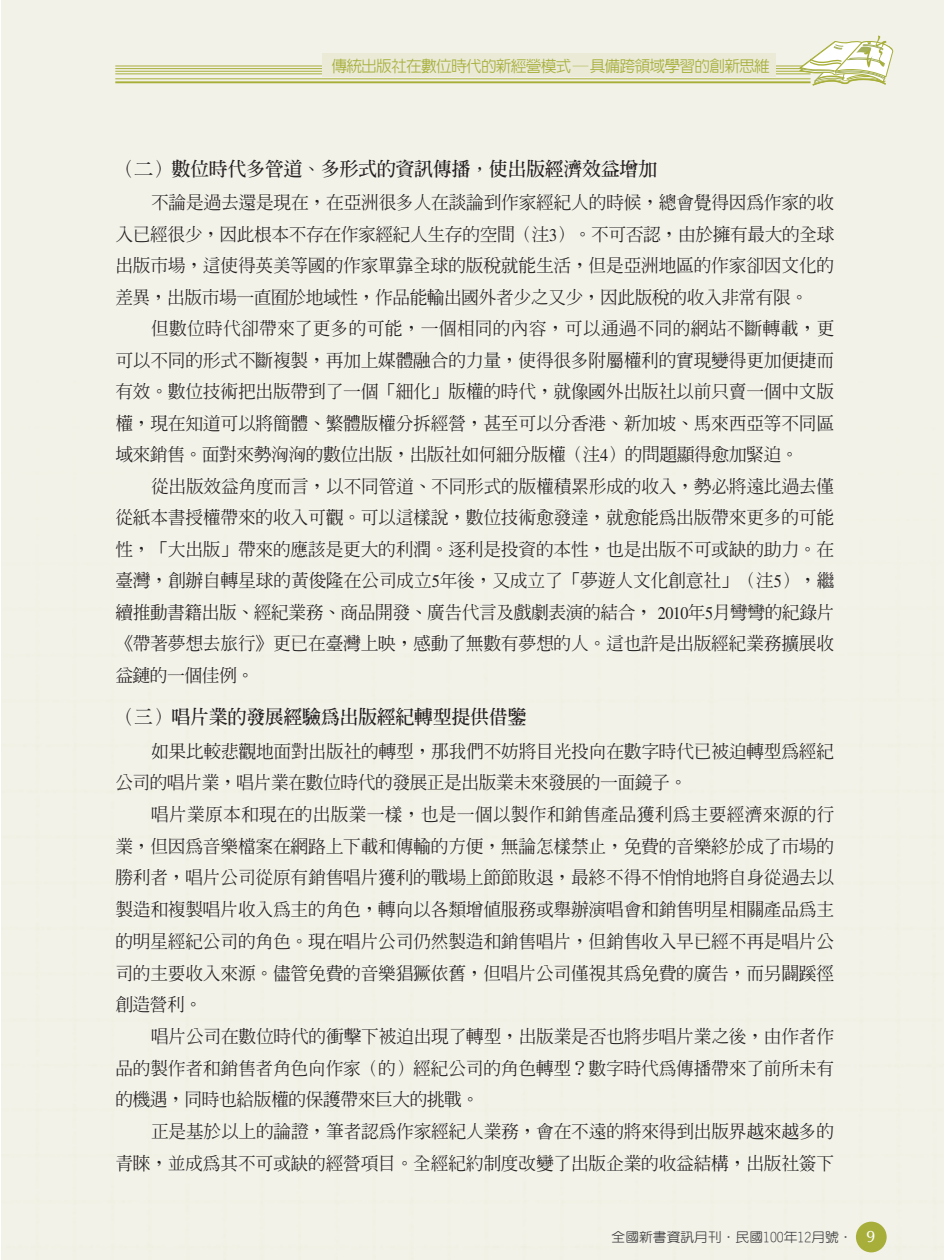
<style>
.page{position:relative;width:945px;height:1260px;background:#fff}
.page>*{position:absolute;margin:0;border:0;box-sizing:border-box;transform-origin:0 0}
.t1{font:19.25px "AR Ming B5 Bold E Ten B5 H";letter-spacing:-.03em;color:#231f20}
.t2{font:17.85px/31.5px "AR Ming B5 Medium E Ten B5 H";letter-spacing:-.02em;color:#231f20;text-align:justify}
.t3{font:15.75px "AR New Hei B5 Medium E Ten B5 H";letter-spacing:-.05em;color:#a7af3a}
.t4{font:13.12px "AR Yuan B5 Medium E Ten B5 H";color:#404041;scale:1.05 1}
.s1{font-family:"Times"}
.s2{font-family:"CG Omega";font-size:16.62px;color:#fff}
</style>
<div class="page">
<div style="left:1px;top:0;width:943px;height:1260px;background:#f3f2e9"></div>
<div style="left:856px;top:1222px;width:31px;height:30px;background:#a7af3a;border-radius:50%"></div>
<svg style="left:115px;top:50px;width:779px;height:34px"></svg>
<hr style="left:115px;top:66px;width:696px;height:1px;background:#a7af39">
<hr style="left:115px;top:68px;width:696px;height:1px;background:#a7af39">
<hr style="left:115px;top:71px;width:696px;height:1px;background:#a7af39">
<hr style="left:115px;top:74px;width:696px;height:1px;background:#a7af39">
<hr style="left:115px;top:79px;width:696px;height:1px;background:#a7af39">
<hr style="left:115px;top:81px;width:696px;height:2px;background:#a7af39">
<svg style="left:799px;top:35px;width:94px;height:51px"></svg>
<div style="left:322px;top:54px;width:454px;height:23px;background:#eaead7"></div>
<p class="t3" style="left:331px;top:60px;width:440px">傳統出版社在數位時代的新經營模式─具備跨領域學習的創新思維</p>
<p class="t1" style="left:115px;top:161px;width:544px">（二）數位時代多管道、多形式的資訊傳播，使出版經濟效益增加</p>
<p class="t2" style="left:115px;top:189px;width:721px;text-indent:36px">不論是過去還是現在，在亞洲很多人在談論到作家經紀人的時候，總會覺得因為作家的收入已經很少，因此根本不存在作家經紀人生存的空間（注<span class="s1">3</span>）。不可否認，由於擁有最大的全球出版市場，這使得英美等國的作家單靠全球的版稅就能生活，但是亞洲地區的作家卻因文化的差異，出版市場一直囿於地域性，作品能輸出國外者少之又少，因此版稅的收入非常有限。</p>
<p class="t2" style="left:115px;top:315px;width:721px;text-indent:36px">但數位時代卻帶來了更多的可能，一個相同的內容，可以通過不同的網站不斷轉載，更可以不同的形式不斷複製，再加上媒體融合的力量，使得很多附屬權利的實現變得更加便捷而有效。數位技術把出版帶到了一個「細化」版權的時代，就像國外出版社以前只賣一個中文版權，現在知道可以將簡體、繁體版權分拆經營，甚至可以分香港、新加坡、馬來西亞等不同區域來銷售。面對來勢洶洶的數位出版，出版社如何細分版權（注<span class="s1">4</span>）的問題顯得愈加緊迫。</p>
<p class="t2" style="left:115px;top:473px;width:721px;text-indent:36px">從出版效益角度而言，以不同管道、不同形式的版權積累形成的收入，勢必將遠比過去僅從紙本書授權帶來的收入可觀。可以這樣說，數位技術愈發達，就愈能為出版帶來更多的可能性，「大出版」帶來的應該是更大的利潤。逐利是投資的本性，也是出版不可或缺的助力。在臺灣，創辦自轉星球的黃俊隆在公司成立<span class="s1">5</span>年後，又成立了「夢遊人文化創意社」（注<span class="s1">5</span>），繼續推動書籍出版、經紀業務、商品開發、廣告代言及戲劇表演的結合， <span class="s1">2010</span>年<span class="s1">5</span>月彎彎的紀錄片《帶著夢想去旅行》更已在臺灣上映，感動了無數有夢想的人。這也許是出版經紀業務擴展收益鏈的一個佳例。</p>
<p class="t1" style="left:115px;top:710px;width:413px">（三）唱片業的發展經驗為出版經紀轉型提供借鑒</p>
<p class="t2" style="left:115px;top:738px;width:720px;text-indent:36px">如果比較悲觀地面對出版社的轉型，那我們不妨將目光投向在數字時代已被迫轉型為經紀公司的唱片業，唱片業在數位時代的發展正是出版業未來發展的一面鏡子。</p>
<p class="t2" style="left:115px;top:801px;width:721px;text-indent:36px">唱片業原本和現在的出版業一樣，也是一個以製作和銷售產品獲利為主要經濟來源的行業，但因為音樂檔案在網路上下載和傳輸的方便，無論怎樣禁止，免費的音樂終於成了市場的勝利者，唱片公司從原有銷售唱片獲利的戰場上節節敗退，最終不得不悄悄地將自身從過去以製造和複製唱片收入為主的角色，轉向以各類增值服務或舉辦演唱會和銷售明星相關產品為主的明星經紀公司的角色。現在唱片公司仍然製造和銷售唱片，但銷售收入早已經不再是唱片公司的主要收入來源。儘管免費的音樂猖獗依舊，但唱片公司僅視其為免費的廣告，而另闢蹊徑創造營利。</p>
<p class="t2" style="left:115px;top:1023px;width:720px;text-indent:36px">唱片公司在數位時代的衝擊下被迫出現了轉型，出版業是否也將步唱片業之後，由作者作品的製作者和銷售者角色向作家（的）經紀公司的角色轉型？數字時代為傳播帶來了前所未有的機遇，同時也給版權的保護帶來巨大的挑戰。</p>
<p class="t2" style="left:115px;top:1118px;width:720px;text-align:right">正是基於以上的論證，筆者認為作家經紀人業務，會在不遠的將來得到出版界越來越多的<br>青睞，並成為其不可或缺的經營項目。全經紀約制度改變了出版企業的收益結構，出版社簽下</p>
<p class="t4" style="left:612px;top:1232px;width:253px">全國新書資訊月刊．民國100年12月號． <span class="s2">9</span></p>
</div>
